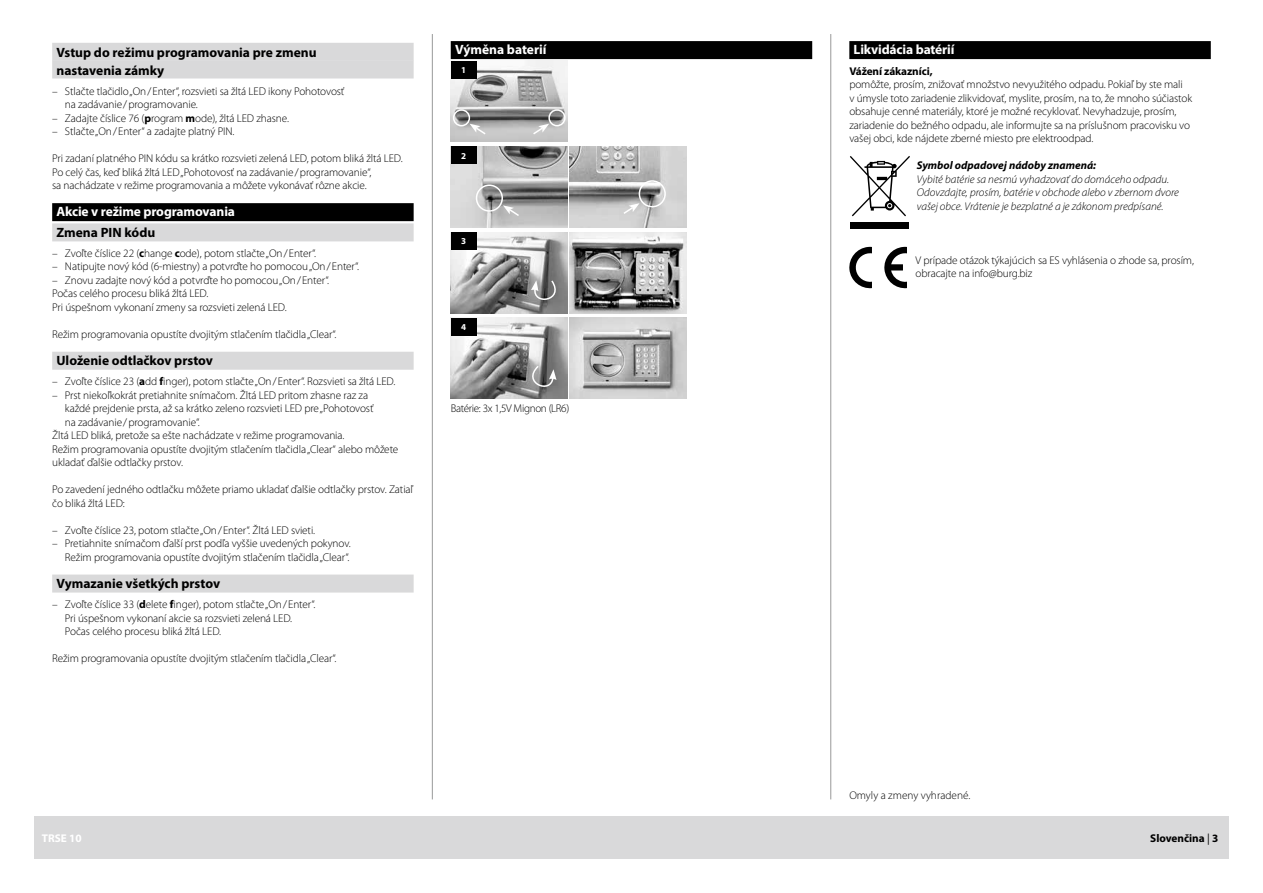
<style>
.page{position:relative;width:1263px;height:893px;background:#fff}
.page>*{position:absolute;margin:0;border:0;box-sizing:border-box;transform-origin:0 0}
.t1{font:700 13.5px/17.2px "Myriad Pro";color:#000}
.t2{font:700 13.5px "Myriad Pro";letter-spacing:-.01em;color:#fff}
.t3{font:300 11.25px/13.5px "Myriad Pro";letter-spacing:-.01em;color:#000}
.t4{font:italic 300 11.25px/13.5px "Myriad Pro";color:#000}
.t5{font:italic 700 11.25px "Myriad Pro";color:#000}
.t6{font:700 11.25px "Myriad Pro";letter-spacing:-.01em;color:#000}
.t7{font:300 11.25px "Myriad Pro";letter-spacing:-.03em;color:#000}
.t8{font:700 11.25px "Myriad Pro";color:#fff}
.t9{font:700 9px "Myriad Pro";color:#fff}
.s1{font-weight:700}
.s2{font-weight:400}
</style>
<div class="page">
<hr style="left:432px;top:34px;width:1px;height:765px;background:#989999">
<hr style="left:830px;top:34px;width:1px;height:765px;background:#989999">
<div style="left:34px;top:816px;width:1195px;height:43px;background:#d9d9da"></div>
<div style="left:52px;top:43px;width:362px;height:18px;background:#d9d9da"></div>
<div style="left:52px;top:60px;width:362px;height:18px;background:#d9d9da"></div>
<div style="left:52px;top:203px;width:362px;height:18px;background:#000"></div>
<div style="left:52px;top:223px;width:362px;height:18px;background:#d9d9da"></div>
<div style="left:52px;top:352px;width:362px;height:18px;background:#d9d9da"></div>
<div style="left:52px;top:575px;width:362px;height:18px;background:#d9d9da"></div>
<div style="left:849px;top:41px;width:362px;height:18px;background:#000"></div>
<div style="left:850px;top:222px;width:58px;height:7px;background:#000"></div>
<svg style="left:850px;top:156px;width:60px;height:60px"></svg>
<svg style="left:849px;top:247px;width:23px;height:42px"></svg>
<svg style="left:884px;top:247px;width:23px;height:42px"></svg>
<div style="left:451px;top:41px;width:361px;height:18px;background:#000"></div>
<img style="left:451px;top:61px;width:117px;height:81px">
<div style="left:451px;top:61px;width:25px;height:17px;background:#000"></div>
<img style="left:451px;top:147px;width:235px;height:80px">
<div style="left:451px;top:147px;width:25px;height:17px;background:#000"></div>
<img style="left:451px;top:232px;width:235px;height:81px">
<div style="left:451px;top:232px;width:25px;height:17px;background:#000"></div>
<img style="left:451px;top:318px;width:235px;height:81px">
<div style="left:451px;top:318px;width:25px;height:17px;background:#000"></div>
<svg style="left:470px;top:124px;width:17px;height:12px"></svg>
<svg style="left:503px;top:205px;width:18px;height:13px"></svg>
<svg style="left:531px;top:124px;width:18px;height:12px"></svg>
<div style="left:453px;top:109px;width:17px;height:17px;border:2px solid #fff;border-radius:50%"></div>
<div style="left:476px;top:184px;width:27px;height:28px;border:2px solid #fff;border-radius:50%"></div>
<div style="left:639px;top:180px;width:27px;height:27px;border:2px solid #fff;border-radius:50%"></div>
<div style="left:548px;top:109px;width:18px;height:17px;border:2px solid #fff;border-radius:50%"></div>
<svg style="left:622px;top:203px;width:17px;height:12px"></svg>
<svg style="left:521px;top:364px;width:35px;height:31px"></svg>
<svg style="left:531px;top:279px;width:34px;height:27px"></svg>
<p class="t1" style="left:56px;top:44px;width:262px">Vstup do režimu programovania pre zmenu nastavenia zámky</p>
<p class="t3" style="left:65px;top:84px;width:281px;text-indent:-13px">– Stlačte tlačidlo „On/Enter“, rozsvieti sa žltá LED ikony Pohotovosť na zadávanie/programovanie.</p>
<p class="t3" style="left:52px;top:111px;width:238px">– Zadajte číslice 76 (<span class="s1">p</span>rogram <span class="s1">m</span>ode), žltá LED zhasne.</p>
<p class="t3" style="left:52px;top:125px;width:184px">– Stlačte „On/Enter“ a zadajte platný PIN.</p>
<p class="t3" style="left:52px;top:152px;width:352px">Pri zadaní platného PIN kódu sa krátko rozsvieti zelená LED, potom bliká žltá LED.<br>Po celý čas, keď bliká žltá LED „Pohotovosť na zadávanie/programovanie“,<br>sa nachádzate v režime programovania a môžete vykonávať rôzne akcie.</p>
<p class="t2" style="left:56px;top:203px;width:180px">Akcie v režime programovania</p>
<p class="t1" style="left:56px;top:223px;width:100px">Zmena PIN kódu</p>
<p class="t3" style="left:52px;top:246px;width:265px">– Zvoľte číslice 22 (<span class="s1">c</span>hange <span class="s1">c</span>ode), potom stlačte „On/Enter“.</p>
<p class="t3" style="left:52px;top:260px;width:308px">– Natipujte nový kód (6-miestny) a potvrďte ho pomocou „On/Enter“.</p>
<p class="t3" style="left:52px;top:273px;width:279px">– Znovu zadajte nový kód a potvrďte ho pomocou „On/Enter“.<br>Počas celého procesu bliká žltá LED.<br>Pri úspešnom vykonaní zmeny sa rozsvieti zelená LED.</p>
<p class="t3" style="left:52px;top:327px;width:286px">Režim programovania opustíte dvojitým stlačením tlačidla „Clear“.</p>
<p class="t1" style="left:56px;top:351px;width:158px">Uloženie odtlačkov prstov</p>
<p class="t3" style="left:52px;top:375px;width:345px">– Zvoľte číslice 23 (<span class="s1">a</span>dd <span class="s1">f</span>inger), potom stlačte „On/Enter“. Rozsvieti sa žltá LED.</p>
<p class="t3" style="left:52px;top:388px;width:317px">– Prst niekoľkokrát pretiahnite snímačom. Žltá LED pritom zhasne raz za</p>
<p class="t3" style="left:65px;top:402px;width:310px">každé prejdenie prsta, až sa krátko zeleno rozsvieti LED pre „Pohotovosť</p>
<p class="t3" style="left:65px;top:415px;width:136px">na zadávanie/programovanie“.</p>
<p class="t3" style="left:52px;top:429px;width:294px">Žltá LED bliká, pretože sa ešte nachádzate v režime programovania.</p>
<p class="t3" style="left:52px;top:442px;width:348px">Režim programovania opustíte dvojitým stlačením tlačidla „Clear“ alebo môžete</p>
<p class="t3" style="left:52px;top:456px;width:132px">ukladať ďalšie odtlačky prstov.</p>
<p class="t3" style="left:52px;top:483px;width:362px">Po zavedení jedného odtlačku môžete priamo ukladať ďalšie odtlačky prstov. Zatiaľ čo bliká žltá LED:</p>
<p class="t3" style="left:52px;top:523px;width:264px">– Zvoľte číslice 23, potom stlačte „On/Enter“. Žltá LED svieti.</p>
<p class="t3" style="left:52px;top:537px;width:300px;text-align:right">– Pretiahnite snímačom ďalší prst podľa vyššie uvedených pokynov.<br>Režim programovania opustíte dvojitým stlačením tlačidla „Clear“.</p>
<p class="t1" style="left:56px;top:574px;width:165px">Vymazanie všetkých prstov</p>
<p class="t3" style="left:65px;top:597px;width:252px;text-indent:-13px">– Zvoľte číslice 33 (<span class="s1">d</span>elete <span class="s1">f</span>inger), potom stlačte „On/Enter“.<br>Pri úspešnom vykonaní akcie sa rozsvieti zelená LED.<br>Počas celého procesu bliká žltá LED.</p>
<p class="t3" style="left:52px;top:651px;width:286px">Režim programovania opustíte dvojitým stlačením tlačidla „Clear“.</p>
<p class="t2" style="left:455px;top:41px;width:93px">Výměna baterií</p>
<p class="t9" style="left:461px;top:64px;width:7px">1</p>
<p class="t9" style="left:461px;top:150px;width:7px">2</p>
<p class="t9" style="left:461px;top:235px;width:7px">3</p>
<p class="t9" style="left:461px;top:321px;width:7px">4</p>
<p class="t7" style="left:451px;top:402px;width:120px">Batérie: 3x 1,5V Mignon (LR6)</p>
<p class="t2" style="left:853px;top:41px;width:102px">Likvidácia batérií</p>
<p class="t6" style="left:849px;top:63px;width:85px">Vážení zákazníci,</p>
<p class="t3" style="left:849px;top:77px;width:344px">pomôžte, prosím, znižovať množstvo nevyužitého odpadu. Pokiaľ by ste mali<br>v úmysle toto zariadenie zlikvidovať, myslite, prosím, na to, že mnoho súčiastok obsahuje cenné materiály, ktoré je možné recyklovať. Nevyhadzuje, prosím, zariadenie do bežného odpadu, ale informujte sa na príslušnom pracovisku vo vašej obci, kde nájdete zberné miesto pre elektroodpad.</p>
<p class="t5" style="left:917px;top:158px;width:181px">Symbol odpadovej nádoby znamená:</p>
<p class="t4" style="left:917px;top:172px;width:264px">Vybité batérie sa nesmú vyhadzovať do domáceho odpadu.<br>Odovzdajte, prosím, batérie v obchode alebo v zbernom dvore vašej obce. Vrátenie je bezplatné a je zákonom predpísané.</p>
<p class="t3" style="left:915px;top:253px;width:280px">V prípade otázok týkajúcich sa ES vyhlásenia o zhode sa, prosím, obracajte na info@burg.biz</p>
<p class="t3" style="left:849px;top:789px;width:122px">Omyly a zmeny vyhradené.</p>
<p class="t8" style="left:42px;top:831px;width:41px">TRSE 10</p>
<p class="t6" style="left:1150px;top:831px;width:70px">Slovenčina <span class="s2">|</span> 3</p>
</div>
